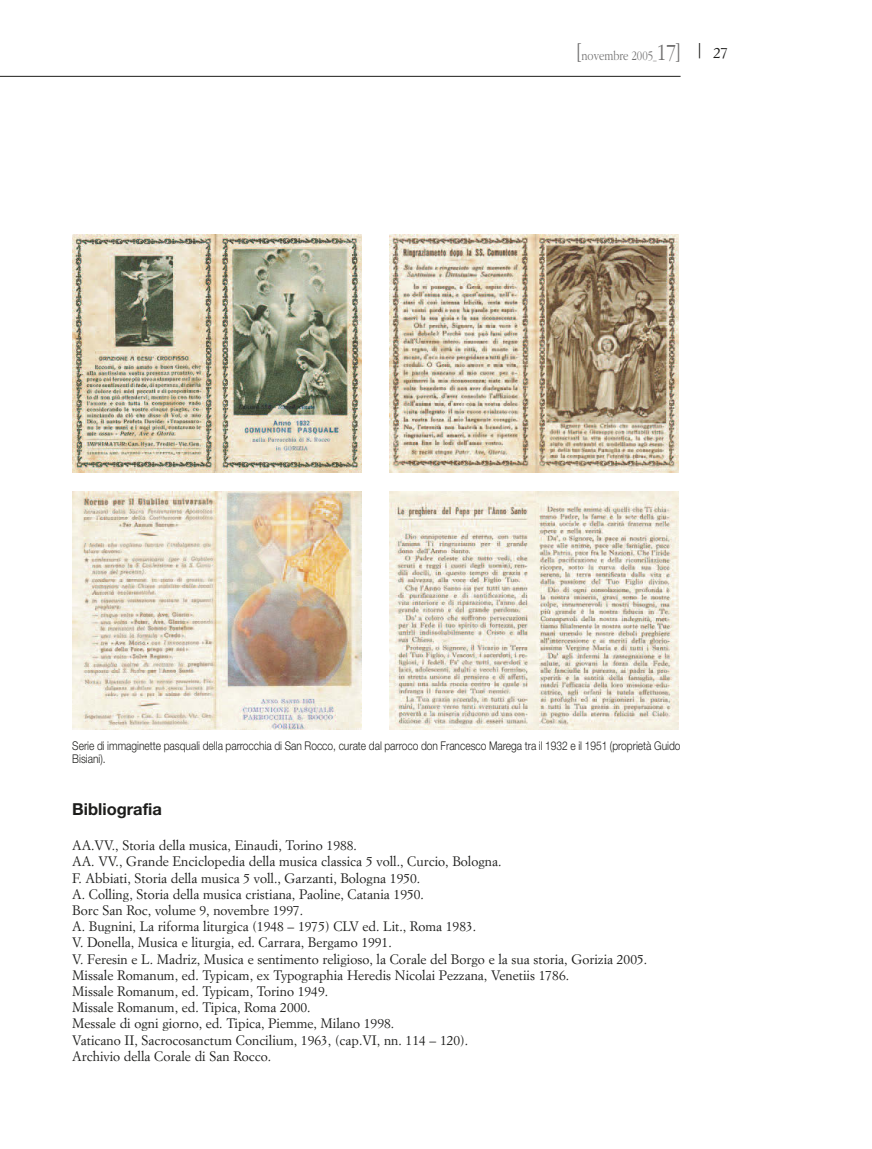
<style>
.page{position:relative;width:872px;height:1149px;background:#fff}
.page>*{position:absolute;margin:0;border:0;box-sizing:border-box;transform-origin:0 0}
.t1{font:300 24px "Aplgaram";color:#706f6f}
.t2{font:700 16.5px "Helvetica Neue";color:#1d1d1b}
.t3{font:13.5px/16.2px "Simoncini Garamond";color:#1d1d1b}
.t4{font:300 13.5px "Aplgaram";color:#706f6f}
.t5{font:300 12px/13.5px "Helvetica Neue";color:#1d1d1b;scale:.85 1}
.s1{font-size:24px}
.s2{font-size:9px}
.s3{font-family:"Simoncini Garamond";font-weight:400;font-size:19.5px;color:#1d1d1b}
.s4{font-family:"Simoncini Garamond";font-weight:400;font-size:15px;color:#1d1d1b}
</style>
<div class="page">
<hr style="left:0;top:76px;width:680px;height:1px;background:#1d1d1b">
<img style="left:72px;top:234px;width:289px;height:238px">
<img style="left:389px;top:234px;width:289px;height:238px">
<img style="left:72px;top:491px;width:289px;height:238px">
<img style="left:389px;top:491px;width:289px;height:238px">
<p class="t4" style="left:577px;top:47px;width:81px"><span class="s1">[</span>novembre 2005<span class="s2">_</span></p>
<h1 class="t1" style="left:657px;top:37px;width:73px">17] <span class="s3">|</span> <span class="s4">27</span></h1>
<p class="t5" style="left:72px;top:738px;width:717px">Serie di immaginette pasquali della parrocchia di San Rocco, curate dal parroco don Francesco Marega tra il 1932 e il 1951 (proprietà Guido<br>Bisiani).</p>
<p class="t2" style="left:72px;top:803px;width:91px">Bibliografia</p>
<p class="t3" style="left:72px;top:838px;width:576px">AA.VV., Storia della musica, Einaudi, Torino 1988.<br>AA. VV., Grande Enciclopedia della musica classica 5 voll., Curcio, Bologna.<br>F. Abbiati, Storia della musica 5 voll., Garzanti, Bologna 1950.<br>A. Colling, Storia della musica cristiana, Paoline, Catania 1950.<br>Borc San Roc, volume 9, novembre 1997.<br>A. Bugnini, La riforma liturgica (1948 – 1975) CLV ed. Lit., Roma 1983.<br>V. Donella, Musica e liturgia, ed. Carrara, Bergamo 1991.<br>V. Feresin e L. Madriz, Musica e sentimento religioso, la Corale del Borgo e la sua storia, Gorizia 2005.<br>Missale Romanum, ed. Typicam, ex Typographia Heredis Nicolai Pezzana, Venetiis 1786.<br>Missale Romanum, ed. Typicam, Torino 1949.<br>Missale Romanum, ed. Tipica, Roma 2000.<br>Messale di ogni giorno, ed. Tipica, Piemme, Milano 1998.<br>Vaticano II, Sacrocosanctum Concilium, 1963, (cap.VI, nn. 114 – 120).<br>Archivio della Corale di San Rocco.</p>
</div>
